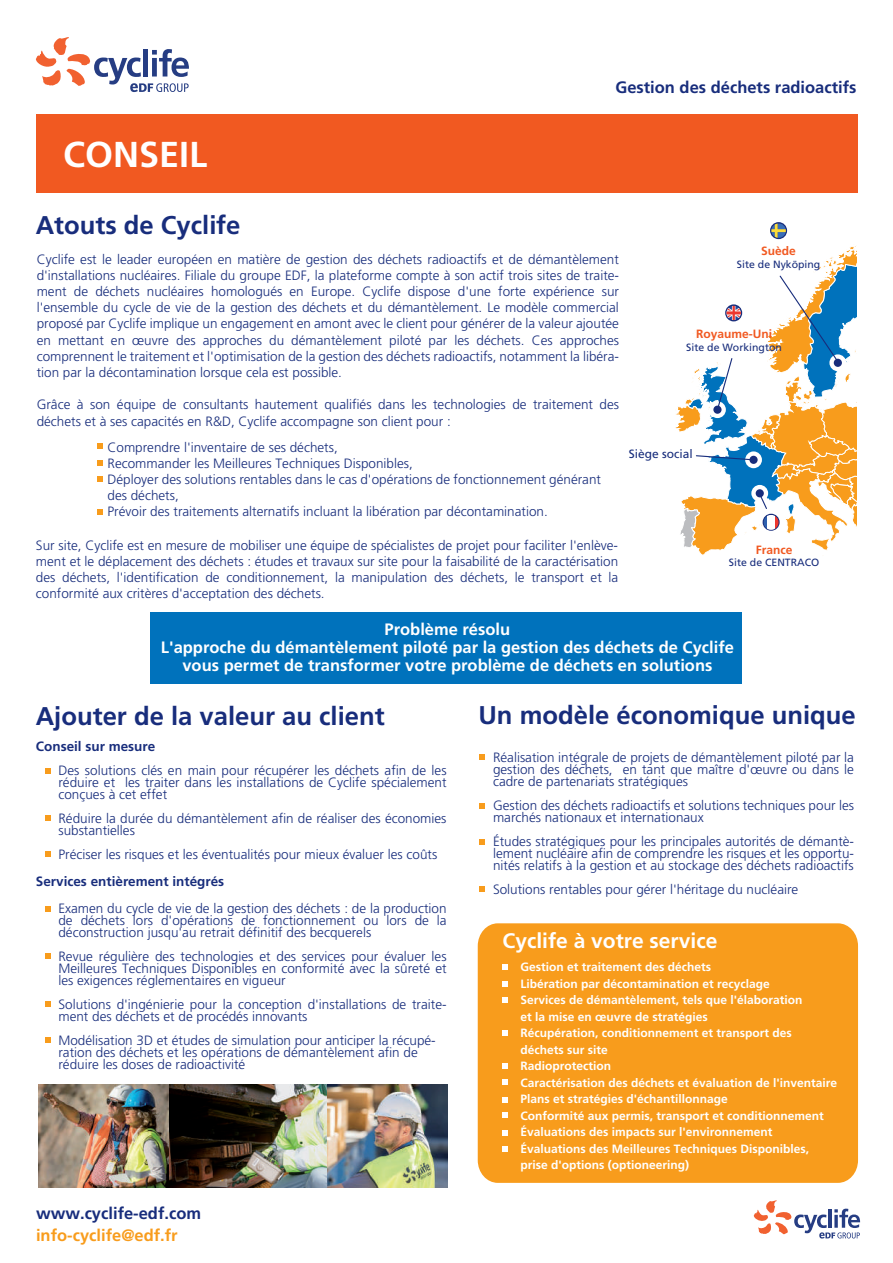
<style>
.page{position:relative;width:893px;height:1263px;background:#fff}
.page>*{position:absolute;margin:0;border:0;box-sizing:border-box;transform-origin:0 0}
.t1{font:700 36px "Frutiger LT Pro";color:#fff}
.t2{font:700 25.65px "Frutiger LT Pro";color:#182d7c}
.t3{font:700 21px "Frutiger LT Pro";color:#fff}
.t4{font:700 16.5px/18px "Frutiger LT Pro";color:#fff;text-align:center}
.t5{font:700 16.5px "Frutiger LT Pro";color:#182d7c}
.t6{font:700 16.5px "Frutiger LT Pro";color:#f89c1c}
.t7{font:300 13.5px/16.2px "Frutiger LT Pro";color:#182d7c;text-align:justify}
.t8{font:700 13.5px "Frutiger LT Pro";color:#182d7c}
.t9{font:700 12px/16.5px "Frutiger LT Pro";color:#fff}
.t10{font:700 12px "Frutiger LT Pro";color:#f15921}
.t11{font:12px "Frutiger LT Pro";color:#182d7c}
.t12{font:10.5px "Frutiger LT Pro";color:#182d7c}
</style>
<div class="page">
<div style="left:478px;top:923px;width:380px;height:260px;background:#f89c1c"></div>
<svg style="left:45px;top:815px;width:6px;height:5px"></svg>
<svg style="left:45px;top:851px;width:6px;height:6px"></svg>
<svg style="left:45px;top:906px;width:6px;height:6px"></svg>
<svg style="left:45px;top:953px;width:6px;height:5px"></svg>
<svg style="left:45px;top:1001px;width:6px;height:6px"></svg>
<svg style="left:45px;top:1038px;width:6px;height:5px"></svg>
<svg style="left:97px;top:443px;width:5px;height:6px"></svg>
<svg style="left:97px;top:460px;width:5px;height:6px"></svg>
<svg style="left:97px;top:476px;width:5px;height:6px"></svg>
<svg style="left:97px;top:509px;width:5px;height:6px"></svg>
<svg style="left:45px;top:768px;width:6px;height:5px"></svg>
<svg style="left:479px;top:754px;width:6px;height:6px"></svg>
<svg style="left:675px;top:223px;width:182px;height:332px"></svg>
<svg style="left:503px;top:965px;width:5px;height:5px"></svg>
<svg style="left:503px;top:981px;width:5px;height:5px"></svg>
<svg style="left:503px;top:997px;width:5px;height:6px"></svg>
<svg style="left:503px;top:1030px;width:5px;height:6px"></svg>
<svg style="left:503px;top:1063px;width:5px;height:6px"></svg>
<svg style="left:503px;top:1079px;width:5px;height:6px"></svg>
<svg style="left:503px;top:1097px;width:5px;height:6px"></svg>
<svg style="left:503px;top:1112px;width:5px;height:6px"></svg>
<svg style="left:503px;top:1130px;width:5px;height:6px"></svg>
<svg style="left:503px;top:1146px;width:5px;height:6px"></svg>
<svg style="left:479px;top:803px;width:6px;height:5px"></svg>
<svg style="left:479px;top:839px;width:6px;height:5px"></svg>
<svg style="left:479px;top:886px;width:6px;height:6px"></svg>
<svg style="left:36px;top:37px;width:153px;height:55px"></svg>
<div style="left:36px;top:115px;width:822px;height:78px;background:#f15921"></div>
<svg style="left:754px;top:1200px;width:106px;height:38px"></svg>
<div style="left:151px;top:612px;width:591px;height:72px;background:#0072bc"></div>
<img style="left:38px;top:1084px;width:409px;height:104px">
<h1 class="t1" style="left:63px;top:133px;width:146px">CONSEIL</h1>
<h2 class="t2" style="left:36px;top:210px;width:206px">Atouts de Cyclife</h2>
<p class="t5" style="left:615px;top:78px;width:243px">Gestion des déchets radioactifs</p>
<p class="t7" style="left:37px;top:251px;width:584px">Cyclife est le leader européen en matière de gestion des déchets radioactifs et de démantèlement d'installations nucléaires. Filiale du groupe EDF, la plateforme compte à son actif trois sites de traite&shy;ment de déchets nucléaires homologués en Europe. Cyclife dispose d'une forte expérience sur l'ensemble du cycle de vie de la gestion des déchets et du démantèlement. Le modèle commercial proposé par Cyclife implique un engagement en amont avec le client pour générer de la valeur ajoutée en mettant en œuvre des approches du démantèlement piloté par les déchets. Ces approches comprennent le traitement et l'optimisation de la gestion des déchets radioactifs, notamment la libéra&shy;tion par la décontamination lorsque cela est possible.</p>
<p class="t7" style="left:37px;top:397px;width:584px">Grâce à son équipe de consultants hautement qualifiés dans les technologies de traitement des déchets et à ses capacités en R&amp;D, Cyclife accompagne son client pour :</p>
<p class="t7" style="left:107px;top:439px;width:495px;text-align:left">Comprendre l'inventaire de ses déchets,<br>Recommander les Meilleures Techniques Disponibles,<br>Déployer des solutions rentables dans le cas d'opérations de fonctionnement générant des déchets,<br>Prévoir des traitements alternatifs incluant la libération par décontamination.</p>
<p class="t7" style="left:36px;top:537px;width:584px">Sur site, Cyclife est en mesure de mobiliser une équipe de spécialistes de projet pour faciliter l'enlève&shy;ment et le déplacement des déchets : études et travaux sur site pour la faisabilité de la caractérisation des déchets, l'identification de conditionnement, la manipulation des déchets, le transport et la conformité aux critères d'acceptation des déchets.</p>
<p class="t10" style="left:761px;top:244px;width:36px">Suède</p>
<p class="t12" style="left:737px;top:258px;width:85px">Site de Nyköping</p>
<p class="t10" style="left:696px;top:327px;width:78px">Royaume-Uni</p>
<p class="t12" style="left:686px;top:341px;width:97px">Site de Workington</p>
<p class="t11" style="left:629px;top:447px;width:66px">Siège social</p>
<p class="t10" style="left:756px;top:542px;width:38px">France</p>
<p class="t12" style="left:729px;top:556px;width:92px">Site de CENTRACO</p>
<p class="t4" style="left:161px;top:620px;width:575px">Problème résolu<br>L'approche du démantèlement piloté par la gestion des déchets de Cyclife vous permet de transformer votre problème de déchets en solutions</p>
<h2 class="t2" style="left:36px;top:700px;width:350px">Ajouter de la valeur au client</h2>
<h2 class="t2" style="left:478px;top:700px;width:379px">Un modèle économique unique</h2>
<p class="t8" style="left:36px;top:738px;width:121px">Conseil sur mesure</p>
<p class="t7" style="left:58px;top:765px;width:390px;line-height:12px">Des solutions clés en main pour récupérer les déchets afin de les réduire et les traiter dans les installations de Cyclife spécialement conçues à cet effet</p>
<p class="t7" style="left:58px;top:813px;width:390px;line-height:12px">Réduire la durée du démantèlement afin de réaliser des économies substantielles</p>
<p class="t7" style="left:58px;top:847px;width:380px">Préciser les risques et les éventualités pour mieux évaluer les coûts</p>
<p class="t8" style="left:36px;top:873px;width:190px">Services entièrement intégrés</p>
<p class="t7" style="left:58px;top:903px;width:390px;line-height:12px">Examen du cycle de vie de la gestion des déchets : de la production de déchets lors d'opérations de fonctionnement ou lors de la déconstruction jusqu'au retrait définitif des becquerels</p>
<p class="t7" style="left:58px;top:951px;width:390px;line-height:12px">Revue régulière des technologies et des services pour évaluer les Meilleures Techniques Disponibles en conformité avec la sûreté et les exigences réglementaires en vigueur</p>
<p class="t7" style="left:58px;top:999px;width:390px;line-height:12px">Solutions d'ingénierie pour la conception d'installations de traite&shy;ment des déchets et de procédés innovants</p>
<p class="t7" style="left:58px;top:1035px;width:379px;line-height:12px;text-align:left">Modélisation 3D et études de simulation pour anticiper la récupé&shy;ration des déchets et les opérations de démantèlement afin de réduire les doses de radioactivité</p>
<p class="t5" style="left:36px;top:1204px;width:167px">www.cyclife-edf.com</p>
<p class="t6" style="left:36px;top:1226px;width:143px">info-cyclife@edf.fr</p>
<p class="t7" style="left:493px;top:751px;width:363px;line-height:12px">Réalisation intégrale de projets de démantèlement piloté par la gestion des déchets, en tant que maître d'œuvre ou dans le cadre de partenariats stratégiques</p>
<p class="t7" style="left:493px;top:799px;width:363px;line-height:12px">Gestion des déchets radioactifs et solutions techniques pour les marchés nationaux et internationaux</p>
<p class="t7" style="left:493px;top:835px;width:363px;line-height:12px">Études stratégiques pour les principales autorités de démantè&shy;lement nucléaire afin de comprendre les risques et les opportu&shy;nités relatifs à la gestion et au stockage des déchets radioactifs</p>
<p class="t7" style="left:493px;top:881px;width:307px">Solutions rentables pour gérer l'héritage du nucléaire</p>
<h3 class="t3" style="left:503px;top:928px;width:216px">Cyclife à votre service</h3>
<p class="t9" style="left:520px;top:959px;width:318px">Gestion et traitement des déchets<br>Libération par décontamination et recyclage<br>Services de démantèlement, tels que l'élaboration<br>et la mise en œuvre de stratégies<br>Récupération, conditionnement et transport des déchets sur site<br>Radioprotection<br>Caractérisation des déchets et évaluation de l'inventaire Plans et stratégies d'échantillonnage<br>Conformité aux permis, transport et conditionnement Évaluations des impacts sur l'environnement Évaluations des Meilleures Techniques Disponibles, prise d'options (optioneering)</p>
</div>
